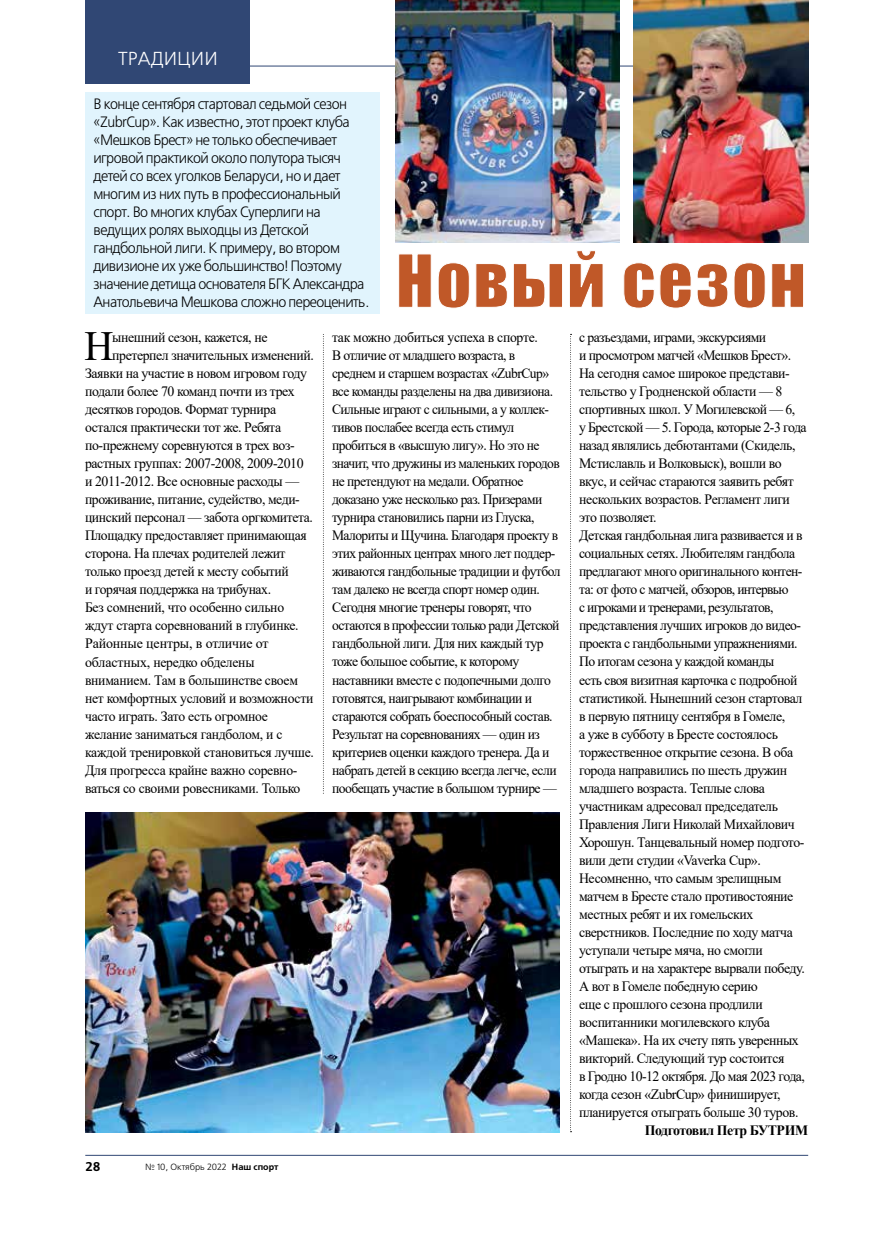
<style>
.page{position:relative;width:872px;height:1234px;background:#fff}
.page>*{position:absolute;margin:0;border:0;box-sizing:border-box;transform-origin:0 0}
.t1{font:67.5px "Impact";letter-spacing:.03em;color:#c05828}
.t2{font:41.4px "Times New Roman";color:#000}
.t3{font:18.75px "Free Set C";color:#fff}
.t4{font:15px/18px "Free Set C";letter-spacing:-.04em;color:#000;scale:.94 1}
.t5{font:14.25px/18px "Times New Roman";letter-spacing:-.035em;color:#000;scale:.96 1}
.t6{font:14.25px "Times New Roman";letter-spacing:-.035em;color:#000}
.t7{font:14.25px "Times New Roman";letter-spacing:-.01em;color:#000}
.t8{font:700 14.25px "Times New Roman";letter-spacing:-.03em;color:#000}
.t9{font:700 12.75px "Free Set C";color:#000}
.t10{font:9px "Free Set C";color:#000}
.s1{font-weight:700}
</style>
<div class="page">
<hr style="left:85px;top:66px;width:723px;height:1px;background:#304774">
<div style="left:85px;top:0;width:165px;height:83px;background:#304774"></div>
<hr style="left:85px;top:1154px;width:723px;height:1px;background:#304774">
<svg style="left:323px;top:334px;width:1px;height:460px"></svg>
<svg style="left:570px;top:334px;width:1px;height:797px"></svg>
<div style="left:86px;top:92px;width:294px;height:222px;background:#e1f4fd"></div>
<img style="left:634px;top:0;width:174px;height:242px">
<img style="left:396px;top:0;width:224px;height:243px">
<img style="left:85px;top:812px;width:475px;height:319px">
<h3 class="t3" style="left:118px;top:49px;width:101px">ТРАДИЦИИ</h3>
<p class="t4" style="left:93px;top:96px;width:295px">В конце сентября стартовал седьмой сезон «ZubrCup». Как известно, этот проект клуба «Мешков Брест» не только обеспечивает игровой практикой около полутора тысяч детей со всех уголков Беларуси, но и дает многим из них путь в профессиональный спорт. Во многих клубах Суперлиги на ведущих ролях выходцы из Детской гандбольной лиги. К примеру, во втором дивизионе их уже большинство! Поэтому значение детища основателя БГК Александра Анатольевича Мешкова сложно переоценить.</p>
<h1 class="t1" style="left:396px;top:228px;width:411px">Новый сезон</h1>
<h2 class="t2" style="left:84px;top:317px;width:31px">Н</h2>
<p class="t6" style="left:112px;top:327px;width:157px">ынешний сезон, кажется, не</p>
<p class="t6" style="left:112px;top:345px;width:203px">претерпел значительных изменений.</p>
<p class="t6" style="left:85px;top:363px;width:223px">Заявки на участие в новом игровом году</p>
<p class="t6" style="left:85px;top:381px;width:211px">подали более 70 команд почти из трех</p>
<p class="t6" style="left:85px;top:399px;width:193px">десятков городов. Формат турнира</p>
<p class="t6" style="left:85px;top:417px;width:198px">остался практически тот же. Ребята</p>
<p class="t6" style="left:85px;top:435px;width:211px">по-прежнему соревнуются в трех воз-</p>
<p class="t6" style="left:85px;top:453px;width:220px">растных группах: 2007-2008, 2009-2010</p>
<p class="t6" style="left:85px;top:471px;width:216px">и 2011-2012. Все основные расходы —</p>
<p class="t5" style="left:85px;top:490px;width:225px">проживание, питание, судейство, меди-</p>
<p class="t5" style="left:85px;top:508px;width:239px">цинский персонал — забота оргкомитета.</p>
<p class="t5" style="left:85px;top:526px;width:232px">Площадку предоставляет принимающая</p>
<p class="t5" style="left:85px;top:544px;width:210px">сторона. На плечах родителей лежит</p>
<p class="t5" style="left:85px;top:562px;width:213px">только проезд детей к месту событий</p>
<p class="t5" style="left:85px;top:580px;width:195px">и горячая поддержка на трибунах.</p>
<p class="t5" style="left:85px;top:598px;width:209px">Без сомнений, что особенно сильно</p>
<p class="t5" style="left:85px;top:616px;width:224px">ждут старта соревнований в глубинке.</p>
<p class="t7" style="left:85px;top:633px;width:185px">Районные центры, в отличие от</p>
<p class="t6" style="left:85px;top:651px;width:171px">областных, нередко обделены</p>
<p class="t5" style="left:85px;top:670px;width:223px">вниманием. Там в большинстве своем</p>
<p class="t5" style="left:85px;top:688px;width:239px">нет комфортных условий и возможности</p>
<p class="t5" style="left:85px;top:706px;width:192px">часто играть. Зато есть огромное</p>
<p class="t5" style="left:85px;top:724px;width:207px">желание заниматься гандболом, и с</p>
<p class="t5" style="left:85px;top:742px;width:240px">каждой тренировкой становиться лучше.</p>
<p class="t5" style="left:85px;top:760px;width:223px">Для прогресса крайне важно соревно-</p>
<p class="t5" style="left:85px;top:778px;width:226px">ваться со своими ровесниками. Только</p>
<p class="t9" style="left:85px;top:1158px;width:17px">28</p>
<p class="t10" style="left:145px;top:1161px;width:135px">№ 10, Октябрь 2022 <span class="s1">Наш спорт</span></p>
<p class="t5" style="left:332px;top:328px;width:239px">так можно добиться успеха в спорте.<br>В отличие от младшего возраста, в среднем и старшем возрастах «ZubrCup» все команды разделены на два дивизиона.<br>Сильные играют с сильными, а у коллек&shy;тивов послабее всегда есть стимул пробиться в «высшую лигу». Но это не значит, что дружины из маленьких городов не претендуют на медали. Обратное доказано уже несколько раз. Призерами турнира становились парни из Глуска, Малориты и Щучина. Благодаря проекту в этих районных центрах много лет поддер&shy;живаются гандбольные традиции и футбол там далеко не всегда спорт номер один.<br>Сегодня многие тренеры говорят, что остаются в профессии только ради Детской гандбольной лиги. Для них каждый тур тоже большое событие, к которому наставники вместе с подопечными долго готовятся, наигрывают комбинации и стараются собрать боеспособный состав.<br>Результат на соревнованиях — один из критериев оценки каждого тренера. Да и набрать детей в секцию всегда легче, если пообещать участие в большом турнире —</p>
<p class="t5" style="left:579px;top:328px;width:238px">с разъездами, играми, экскурсиями<br>и просмотром матчей «Мешков Брест».<br>На сегодня самое широкое представи&shy;тельство у Гродненской области — 8 спортивных школ. У Могилевской — 6,<br>у Брестской — 5. Города, которые 2-3 года назад являлись дебютантами (Скидель, Мстиславль и Волковыск), вошли во вкус, и сейчас стараются заявить ребят нескольких возрастов. Регламент лиги это позволяет.<br>Детская гандбольная лига развивается и в социальных сетях. Любителям гандбола предлагают много оригинального контен&shy;та: от фото с матчей, обзоров, интервью<br>с игроками и тренерами, результатов, представления лучших игроков до видео&shy;проекта с гандбольными упражнениями.<br>По итогам сезона у каждой команды<br>есть своя визитная карточка с подробной статистикой. Нынешний сезон стартовал в первую пятницу сентября в Гомеле,<br>а уже в субботу в Бресте состоялось торжественное открытие сезона. В оба города направились по шесть дружин младшего возраста. Теплые слова участникам адресовал председатель Правления Лиги Николай Михайлович Хорошун. Танцевальный номер подгото&shy;вили дети студии «Vaverka Cup».<br>Несомненно, что самым зрелищным матчем в Бресте стало противостояние местных ребят и их гомельских сверстников. Последние по ходу матча уступали четыре мяча, но смогли отыграть и на характере вырвали победу.<br>А вот в Гомеле победную серию<br>еще с прошлого сезона продлили воспитанники могилевского клуба «Машека». На их счету пять уверенных викторий. Следующий тур состоится<br>в Гродно 10-12 октября. До мая 2023 года, когда сезон «ZubrCup» финиширует, планируется отыграть больше 30 туров.</p>
<p class="t8" style="left:644px;top:1119px;width:165px">Подготовил Петр БУТРИМ</p>
</div>
